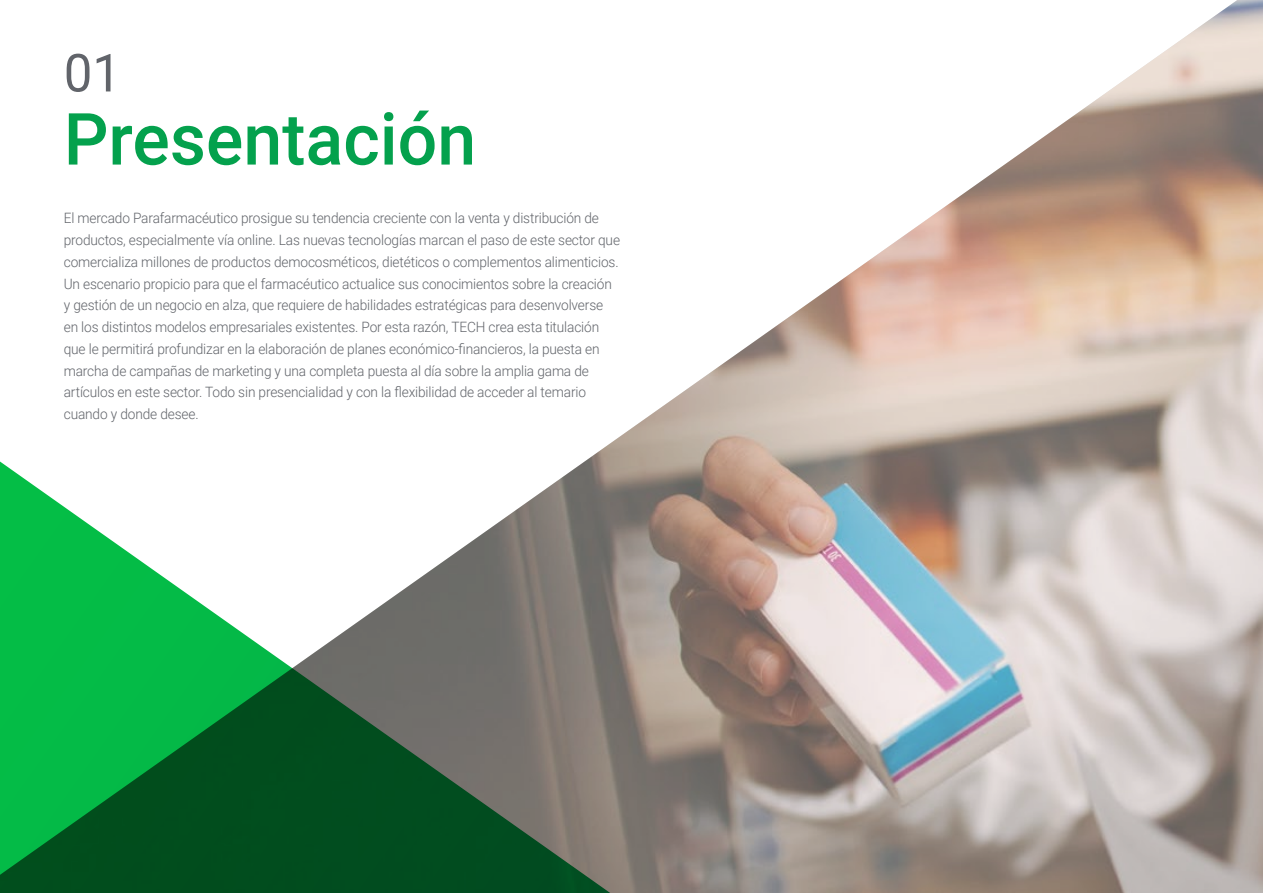
<style>
.page{position:relative;width:1263px;height:893px;background:#fff}
.page>*{position:absolute;margin:0;border:0;box-sizing:border-box;transform-origin:0 0}
.t1{font:500 72px "Roboto";color:#04a14d}
.t2{font:52.5px "Roboto";color:#61646a}
.t3{font:300 14.25px/21.8px "Roboto";letter-spacing:-.01em;color:#61646a;scale:.96 1}
</style>
<div class="page">
<img style="left:607px;top:0;width:656px;height:893px">
<svg style="left:0;top:446px;width:640px;height:447px"></svg>
<h2 class="t2" style="left:64px;top:36px;width:59px">01</h2>
<h1 class="t1" style="left:64px;top:89px;width:414px">Presentación</h1>
<p class="t3" style="left:64px;top:207px;width:581px">El mercado Parafarmacéutico prosigue su tendencia creciente con la venta y distribución de productos, especialmente vía online. Las nuevas tecnologías marcan el paso de este sector que comercializa millones de productos democosméticos, dietéticos o complementos alimenticios.<br>Un escenario propicio para que el farmacéutico actualice sus conocimientos sobre la creación y gestión de un negocio en alza, que requiere de habilidades estratégicas para desenvolverse en los distintos modelos empresariales existentes. Por esta razón, TECH crea esta titulación que le permitirá profundizar en la elaboración de planes económico-financieros, la puesta en marcha de campañas de marketing y una completa puesta al día sobre la amplia gama de artículos en este sector. Todo sin presencialidad y con la flexibilidad de acceder al temario cuando y donde desee.</p>
</div>
